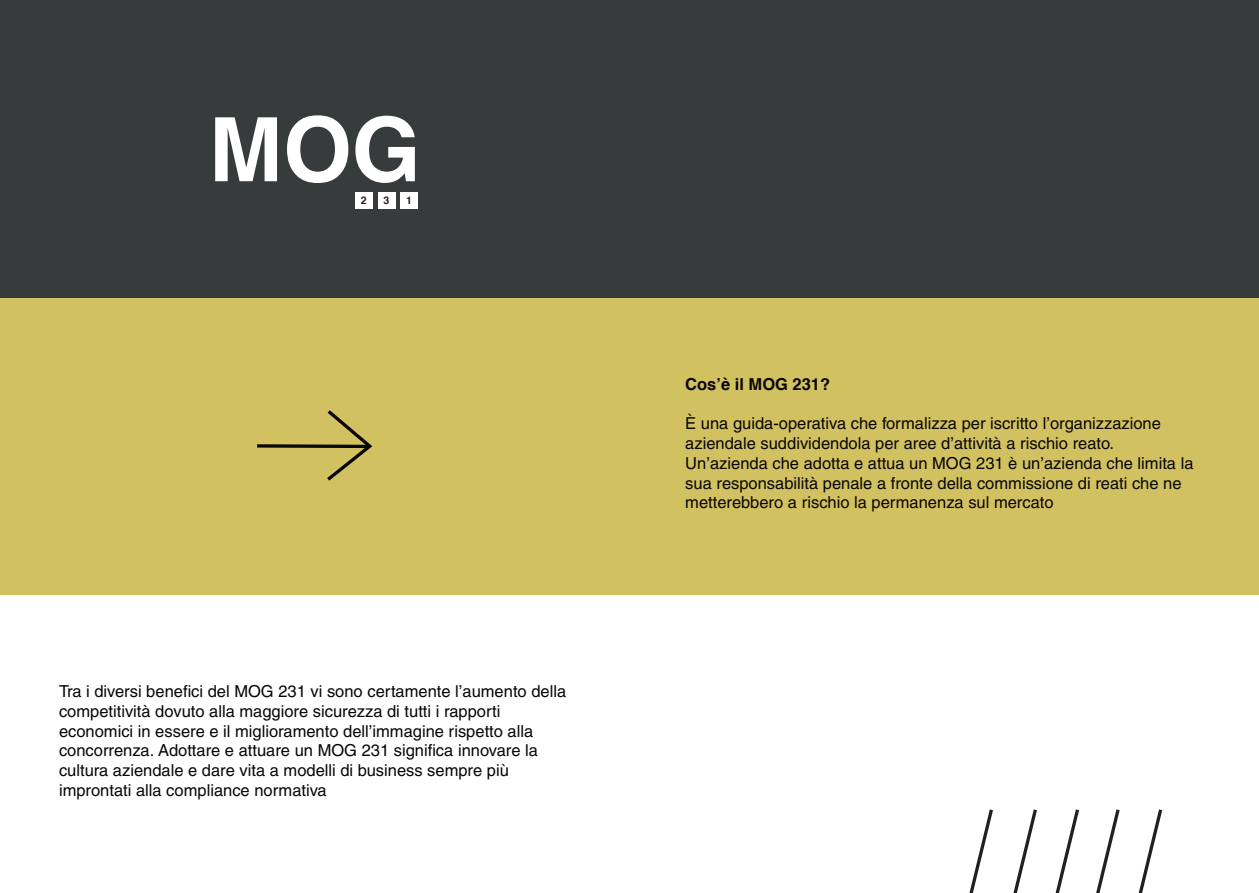
<style>
.page{position:relative;width:1259px;height:893px;background:#fff}
.page>*{position:absolute;margin:0;border:0;box-sizing:border-box;transform-origin:0 0}
.t1{font:700 88.8px "Helvetica";color:#fff}
.t2{font:16.5px/19.8px "Helvetica";color:#090606}
.t3{font:700 16.5px "Helvetica";color:#090606}
.t4{font:700 10.5px "Helvetica";color:#231f20}
</style>
<div class="page">
<div style="left:0;top:298px;width:1259px;height:297px;background:#d2c161"></div>
<div style="left:0;top:0;width:1259px;height:298px;background:#373b3c"></div>
<svg style="left:257px;top:410px;width:116px;height:71px"></svg>
<div style="left:378px;top:192px;width:17px;height:16px;background:#fff"></div>
<div style="left:400px;top:192px;width:18px;height:16px;background:#fff"></div>
<div style="left:355px;top:192px;width:17px;height:16px;background:#fff"></div>
<svg style="left:1096px;top:809px;width:24px;height:84px"></svg>
<svg style="left:1138px;top:809px;width:25px;height:84px"></svg>
<svg style="left:1055px;top:809px;width:24px;height:84px"></svg>
<svg style="left:1013px;top:809px;width:24px;height:84px"></svg>
<svg style="left:969px;top:809px;width:24px;height:84px"></svg>
<h1 class="t1" style="left:209px;top:78px;width:214px">MOG</h1>
<p class="t4" style="left:361px;top:191px;width:7px">2</p>
<p class="t4" style="left:383px;top:191px;width:7px">3</p>
<p class="t4" style="left:406px;top:191px;width:7px">1</p>
<p class="t2" style="left:59px;top:681px;width:509px">Tra i diversi benefici del MOG 231 vi sono certamente l’aumento della competitività dovuto alla maggiore sicurezza di tutti i rapporti economici in essere e il miglioramento dell’immagine rispetto alla concorrenza. Adottare e attuare un MOG 231 significa innovare la cultura aziendale e dare vita a modelli di business sempre più improntati alla compliance normativa</p>
<p class="t3" style="left:685px;top:370px;width:146px">Cos’è il MOG 231?</p>
<p class="t2" style="left:685px;top:413px;width:510px">È una guida-operativa che formalizza per iscritto l’organizzazione aziendale suddividendola per aree d’attività a rischio reato.<br>Un’azienda che adotta e attua un MOG 231 è un’azienda che limita la sua responsabilità penale a fronte della commissione di reati che ne metterebbero a rischio la permanenza sul mercato</p>
</div>
